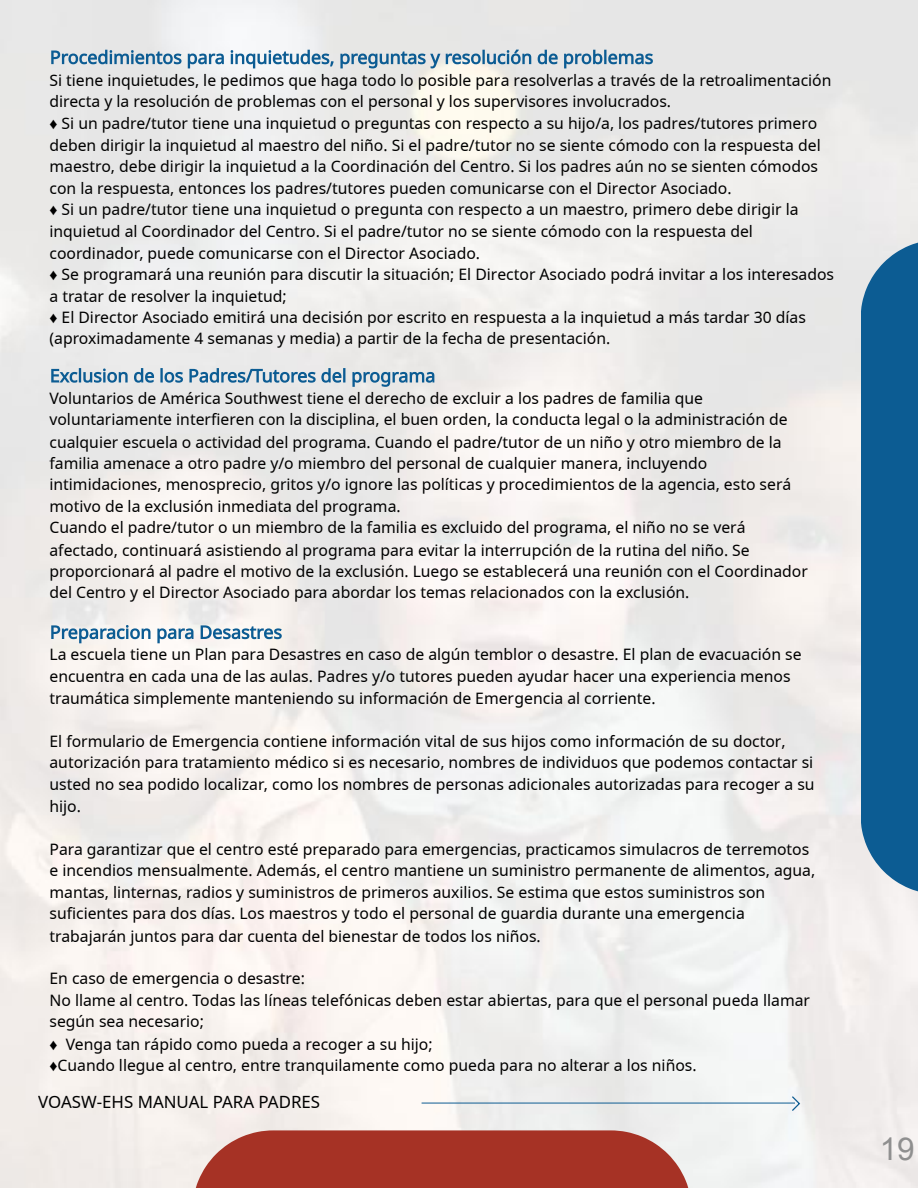
<style>
.page{position:relative;width:918px;height:1188px;background:#fff}
.page>*{position:absolute;margin:0;border:0;box-sizing:border-box;transform-origin:0 0}
.t1{font:31.5px "Arial";color:#8f8f8f}
.t2{font:16.8px "Noto Sans";color:#000}
.t3{font:15.75px/21.6px "Noto Sans";color:#000}
.s1{font-family:"Times New Roman"}
</style>
<div class="page">
<hr style="left:422px;top:1103px;width:372px;height:1px;background:#0e5c92">
<svg style="left:792px;top:1096px;width:9px;height:15px"></svg>
<div style="left:192px;top:1130px;width:500px;height:58px;background:#a63225"></div>
<div style="left:861px;top:240px;width:57px;height:654px;background:#0c5c93"></div>
<svg style="left:51px;top:50px;width:602px;height:18px;background:#a7bfcf"></svg>
<svg style="left:51px;top:368px;width:383px;height:19px;background:#a9c0cf"></svg>
<svg style="left:51px;top:625px;width:231px;height:18px"></svg>
<p class="t3" style="left:50px;top:70px;width:786px">Si tiene inquietudes, le pedimos que haga todo lo posible para resolverlas a través de la retroalimentación directa y la resolución de problemas con el personal y los supervisores involucrados.<br><span class="s1">♦</span> Si un padre/tutor tiene una inquietud o preguntas con respecto a su hijo/a, los padres/tutores primero deben dirigir la inquietud al maestro del niño. Si el padre/tutor no se siente cómodo con la respuesta del maestro, debe dirigir la inquietud a la Coordinación del Centro. Si los padres aún no se sienten cómodos con la respuesta, entonces los padres/tutores pueden comunicarse con el Director Asociado.<br><span class="s1">♦</span> Si un padre/tutor tiene una inquietud o pregunta con respecto a un maestro, primero debe dirigir la inquietud al Coordinador del Centro. Si el padre/tutor no se siente cómodo con la respuesta del coordinador, puede comunicarse con el Director Asociado.<br><span class="s1">♦</span> Se programará una reunión para discutir la situación; El Director Asociado podrá invitar a los interesados a tratar de resolver la inquietud;<br><span class="s1">♦</span> El Director Asociado emitirá una decisión por escrito en respuesta a la inquietud a más tardar 30 días (aproximadamente 4 semanas y media) a partir de la fecha de presentación.</p>
<p class="t3" style="left:50px;top:388px;width:760px">Voluntarios de América Southwest tiene el derecho de excluir a los padres de familia que voluntariamente interfieren con la disciplina, el buen orden, la conducta legal o la administración de cualquier escuela o actividad del programa. Cuando el padre/tutor de un niño y otro miembro de la familia amenace a otro padre y/o miembro del personal de cualquier manera, incluyendo intimidaciones, menosprecio, gritos y/o ignore las políticas y procedimientos de la agencia, esto será motivo de la exclusión inmediata del programa.<br>Cuando el padre/tutor o un miembro de la familia es excluido del programa, el niño no se verá afectado, continuará asistiendo al programa para evitar la interrupción de la rutina del niño. Se proporcionará al padre el motivo de la exclusión. Luego se establecerá una reunión con el Coordinador del Centro y el Director Asociado para abordar los temas relacionados con la exclusión.</p>
<p class="t3" style="left:50px;top:644px;width:754px">La escuela tiene un Plan para Desastres en caso de algún temblor o desastre. El plan de evacuación se encuentra en cada una de las aulas. Padres y/o tutores pueden ayudar hacer una experiencia menos traumática simplemente manteniendo su información de Emergencia al corriente.</p>
<p class="t3" style="left:50px;top:731px;width:767px">El formulario de Emergencia contiene información vital de sus hijos como información de su doctor, autorización para tratamiento médico si es necesario, nombres de individuos que podemos contactar si usted no sea podido localizar, como los nombres de personas adicionales autorizadas para recoger a su hijo.</p>
<p class="t3" style="left:50px;top:839px;width:767px">Para garantizar que el centro esté preparado para emergencias, practicamos simulacros de terremotos e incendios mensualmente. Además, el centro mantiene un suministro permanente de alimentos, agua, mantas, linternas, radios y suministros de primeros auxilios. Se estima que estos suministros son suficientes para dos días. Los maestros y todo el personal de guardia durante una emergencia trabajarán juntos para dar cuenta del bienestar de todos los niños.</p>
<p class="t3" style="left:50px;top:968px;width:762px">En caso de emergencia o desastre:<br>No llame al centro. Todas las líneas telefónicas deben estar abiertas, para que el personal pueda llamar según sea necesario;<br><span class="s1">♦</span> Venga tan rápido como pueda a recoger a su hijo;<br><span class="s1">♦</span>Cuando llegue al centro, entre tranquilamente como pueda para no alterar a los niños.</p>
<p class="t2" style="left:38px;top:1090px;width:283px">VOASW-EHS MANUAL PARA PADRES</p>
<h1 class="t1" style="left:880px;top:1131px;width:37px">19</h1>
</div>
